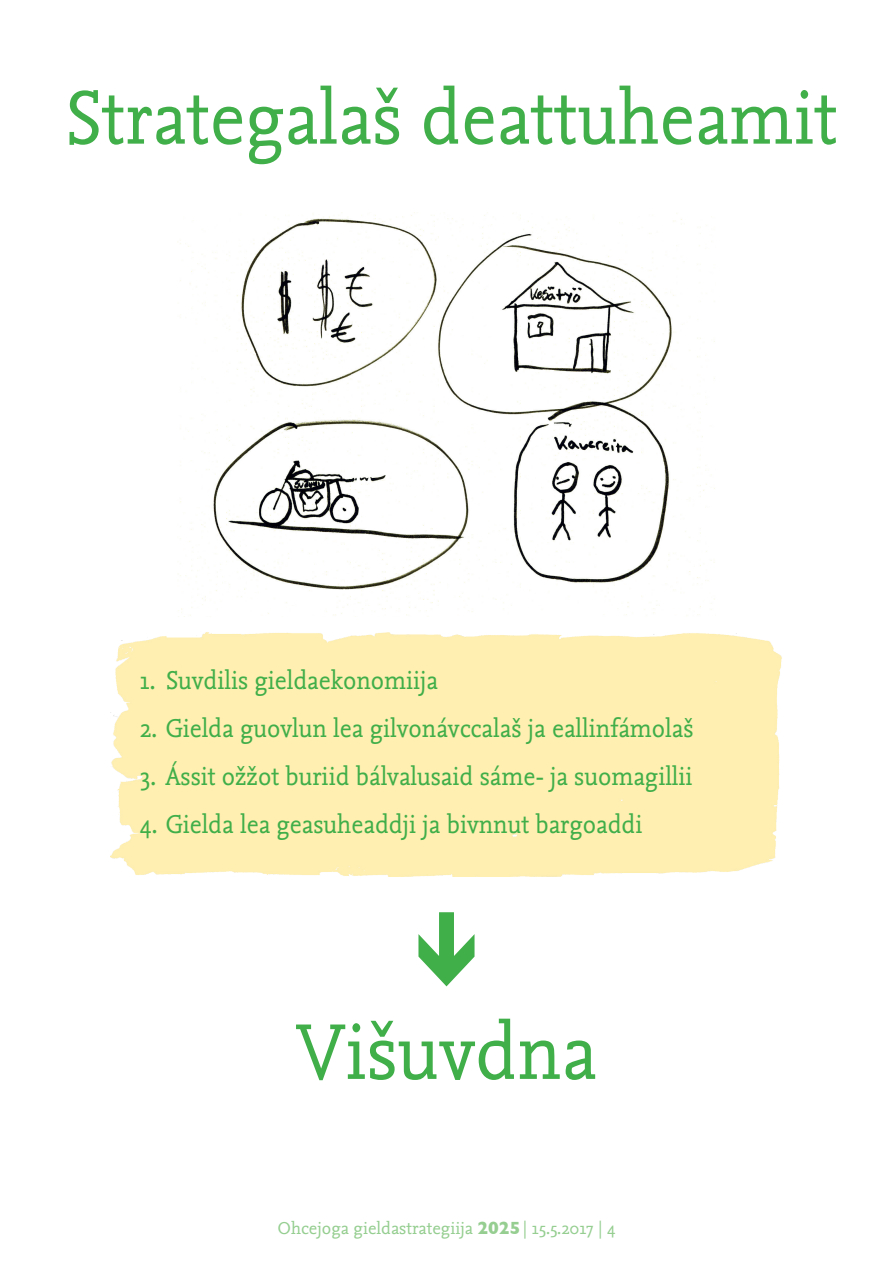
<style>
.page{position:relative;width:893px;height:1263px;background:#fff}
.page>*{position:absolute;margin:0;border:0;box-sizing:border-box;transform-origin:0 0}
.t1{font:82.5px "Nexus Mix Pro";color:#40ae49;scale:.94 1}
.t2{font:79.5px "Nexus Mix Pro";color:#40ae49;scale:.94 1}
.t3{font:27px "Nexus Mix Pro";color:#40ae49;scale:.94 1}
.t4{font:18px "Nexus Mix Pro";color:#95ce90}
.s1{font-family:"Gill Sans";font-weight:700}
</style>
<div class="page">
<img style="left:180px;top:213px;width:535px;height:403px">
<h2 class="t2" style="left:64px;top:58px;width:825px">Strategalaš deattuheamit</h2>
<p class="t3" style="left:140px;top:659px;width:319px">1. Suvdilis gieldaekonomiija</p>
<p class="t3" style="left:140px;top:708px;width:590px">2. Gielda guovlun lea gilvonávccalaš ja eallinfámolaš</p>
<p class="t3" style="left:140px;top:756px;width:589px">3. Ássit ožžot buriid bálvalusaid sáme- ja suomagillii</p>
<p class="t3" style="left:140px;top:804px;width:536px">4. Gielda lea geasuheaddji ja bivnnut bargoaddi</p>
<h1 class="t1" style="left:296px;top:990px;width:322px">Višuvdna</h1>
<p class="t4" style="left:277px;top:1214px;width:340px">Ohcejoga gieldastrategiija <span class="s1">2025</span>| 15.5.2017 | 4</p>
</div>
